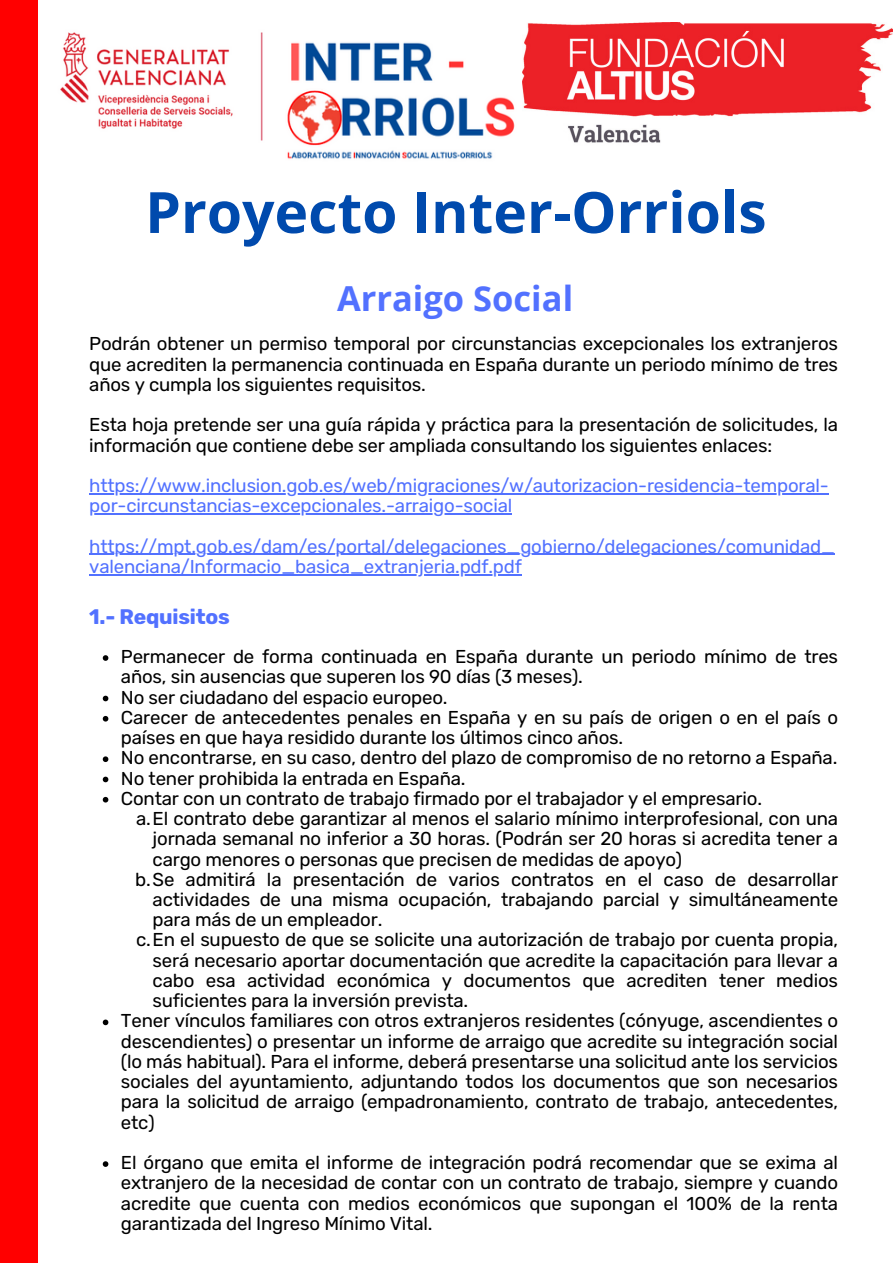
<style>
.page{position:relative;width:893px;height:1264px;background:#fff}
.page>*{position:absolute;margin:0;border:0;box-sizing:border-box;transform-origin:0 0}
.t1{font:700 57px "Open Sans";color:#004aad}
.t2{font:700 34.5px "Open Sans";color:#5271ff}
.t3{font:700 21px "Rubik";letter-spacing:-.01em;color:#5271ff}
.t4{font:18.6px/20.2px "Rubik";letter-spacing:-.01em;color:#000;text-align:justify}
.t5{font:18.6px/20.2px "Rubik";letter-spacing:-.01em;color:#5271ff}
</style>
<div class="page">
<div style="left:0;top:0;width:38px;height:1262px;background:#f00"></div>
<img style="left:287px;top:42px;width:228px;height:117px">
<img style="left:522px;top:23px;width:370px;height:120px">
<img style="left:60px;top:32px;width:203px;height:109px">
<hr style="left:89px;top:493px;width:739px;height:1px;background:#5271ff">
<hr style="left:89px;top:513px;width:423px;height:1px;background:#5271ff">
<hr style="left:89px;top:554px;width:745px;height:1px;background:#5271ff">
<hr style="left:89px;top:574px;width:432px;height:1px;background:#5271ff">
<svg style="left:103px;top:655px;width:5px;height:6px"></svg>
<svg style="left:103px;top:695px;width:5px;height:6px"></svg>
<svg style="left:103px;top:716px;width:5px;height:5px"></svg>
<svg style="left:103px;top:756px;width:5px;height:6px"></svg>
<svg style="left:103px;top:776px;width:5px;height:6px"></svg>
<svg style="left:103px;top:797px;width:5px;height:5px"></svg>
<svg style="left:103px;top:1019px;width:5px;height:6px"></svg>
<svg style="left:103px;top:1161px;width:5px;height:5px"></svg>
<p class="t1" style="left:145px;top:172px;width:623px">Proyecto Inter-Orriols</p>
<p class="t2" style="left:337px;top:274px;width:238px">Arraigo Social</p>
<p class="t4" style="left:89px;top:334px;width:750px">Podrán obtener un permiso temporal por circunstancias excepcionales los extranjeros que acrediten la permanencia continuada en España durante un periodo mínimo de tres años y cumpla los siguientes requisitos.</p>
<p class="t4" style="left:89px;top:415px;width:750px">Esta hoja pretende ser una guía rápida y práctica para la presentación de solicitudes, la información que contiene debe ser ampliada consultando los siguientes enlaces:</p>
<p class="t5" style="left:89px;top:475px;width:741px">https://www.inclusion.gob.es/web/migraciones/w/autorizacion-residencia-temporal&shy;por-circunstancias-excepcionales.-arraigo-social</p>
<p class="t5" style="left:89px;top:536px;width:747px">https://mpt.gob.es/dam/es/portal/delegaciones_gobierno/delegaciones/comunidad_ valenciana/Informacio_basica_extranjeria.pdf.pdf</p>
<p class="t3" style="left:89px;top:604px;width:142px">1.- Requisitos</p>
<p class="t4" style="left:121px;top:646px;width:718px">Permanecer de forma continuada en España durante un periodo mínimo de tres años, sin ausencias que superen los 90 días (3 meses).</p>
<p class="t4" style="left:121px;top:687px;width:328px">No ser ciudadano del espacio europeo.</p>
<p class="t4" style="left:121px;top:707px;width:718px">Carecer de antecedentes penales en España y en su país de origen o en el país o países en que haya residido durante los últimos cinco años.</p>
<p class="t4" style="left:121px;top:747px;width:718px">No encontrarse, en su caso, dentro del plazo de compromiso de no retorno a España.</p>
<p class="t4" style="left:121px;top:768px;width:346px">No tener prohibida la entrada en España.</p>
<p class="t4" style="left:121px;top:788px;width:642px">Contar con un contrato de trabajo firmado por el trabajador y el empresario.</p>
<p class="t4" style="left:153px;top:808px;width:687px;text-indent:-16px">a.El contrato debe garantizar al menos el salario mínimo interprofesional, con una jornada semanal no inferior a 30 horas. (Podrán ser 20 horas si acredita tener a cargo menores o personas que precisen de medidas de apoyo)</p>
<p class="t4" style="left:153px;top:869px;width:687px;text-indent:-17px">b.Se admitirá la presentación de varios contratos en el caso de desarrollar actividades de una misma ocupación, trabajando parcial y simultáneamente para más de un empleador.</p>
<p class="t4" style="left:153px;top:930px;width:687px;text-indent:-16px">c.En el supuesto de que se solicite una autorización de trabajo por cuenta propia, será necesario aportar documentación que acredite la capacitación para llevar a cabo esa actividad económica y documentos que acrediten tener medios suficientes para la inversión prevista.</p>
<p class="t4" style="left:121px;top:1010px;width:718px">Tener vínculos familiares con otros extranjeros residentes (cónyuge, ascendientes o descendientes) o presentar un informe de arraigo que acredite su integración social (lo más habitual). Para el informe, deberá presentarse una solicitud ante los servicios sociales del ayuntamiento, adjuntando todos los documentos que son necesarios para la solicitud de arraigo (empadronamiento, contrato de trabajo, antecedentes, etc)</p>
<p class="t4" style="left:121px;top:1152px;width:718px">El órgano que emita el informe de integración podrá recomendar que se exima al extranjero de la necesidad de contar con un contrato de trabajo, siempre y cuando acredite que cuenta con medios económicos que supongan el 100% de la renta garantizada del Ingreso Mínimo Vital.</p>
</div>
